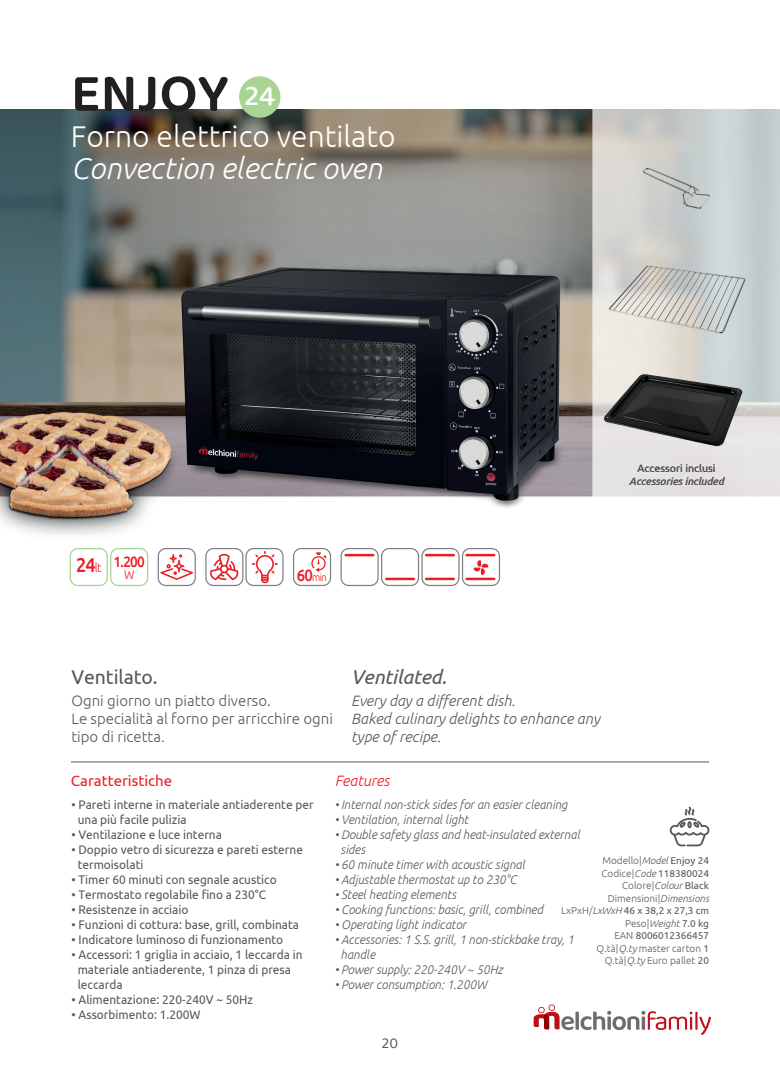
<style>
.page{position:relative;width:780px;height:1088px;background:#fff}
.page>*{position:absolute;margin:0;border:0;box-sizing:border-box;transform-origin:0 0}
.t1{font:600 55px "Baloo Paaji 2";color:#231f20}
.t2{font:300 30px "Ubuntu";color:#fff}
.t3{font:italic 300 30px "Ubuntu";color:#fff}
.t4{font:500 29.12px "Baloo Paaji 2";color:#fff}
.t5{font:italic 20px "Ubuntu";letter-spacing:-.005em;color:#57585a}
.t6{font:20px "Ubuntu";letter-spacing:-.005em;color:#57585a}
.t7{font:500 20px "Ubuntu";color:#eb1c26;scale:.9 1}
.t8{font:300 15px/18px "Ubuntu";color:#57585a}
.t9{font:italic 300 15px/18px "Ubuntu";color:#57585a}
.t10{font:15px "Ubuntu";color:#eb1c26}
.t11{font:italic 300 15px "Ubuntu";color:#eb1c26}
.t12{font:500 15px "Ubuntu";color:#eb1c26;scale:.9 1}
.t13{font:15px "Baloo Paaji 2";color:#57585a}
.t14{font:12.5px/15px "Ubuntu";color:#57585a;scale:.95 1}
.t15{font:italic 300 12.5px/15px "Ubuntu";color:#57585a;scale:.95 1}
.t16{font:300 12.5px "Ubuntu";color:#eb1c26;scale:.9 1}
.t17{font:italic 10.62px "Ubuntu";color:#57585a}
.t18{font:10.62px "Ubuntu";color:#57585a}
.t19{font:300 10.62px "Ubuntu";color:#eb1c26;scale:.9 1}
.t20{font:300 10px/12.5px "Ubuntu";color:#57585a;text-align:right}
.s1{font-weight:300;font-size:12.5px}
.s2{font-weight:500;font-size:16.5px}
.s3{font-style:italic}
.s4{font-weight:400}
</style>
<div class="page">
<img style="left:0;top:110px;width:780px;height:458px">
<hr style="left:71px;top:761px;width:638px;height:1px;background:#57585a">
<div style="left:239px;top:76px;width:41px;height:42px;background:#a8d494;border-radius:50%"></div>
<svg style="left:669px;top:807px;width:40px;height:39px"></svg>
<div style="left:70px;top:548px;width:38px;height:38px;border:1px solid #a8d494;border-radius:8px"></div>
<div style="left:158px;top:548px;width:38px;height:38px;border:1px solid #808285;border-radius:8px"></div>
<div style="left:110px;top:548px;width:38px;height:38px;border:1px solid #a8d494;border-radius:8px"></div>
<div style="left:205px;top:548px;width:38px;height:38px;border:1px solid #808285;border-radius:8px"></div>
<div style="left:245px;top:548px;width:38px;height:38px;border:1px solid #808285;border-radius:8px"></div>
<div style="left:293px;top:548px;width:38px;height:38px;border:1px solid #808285;border-radius:8px"></div>
<div style="left:340px;top:548px;width:38px;height:38px;border:1px solid #808285;border-radius:8px"></div>
<div style="left:381px;top:548px;width:38px;height:38px;border:1px solid #808285;border-radius:8px"></div>
<div style="left:421px;top:548px;width:38px;height:38px;border:1px solid #808285;border-radius:8px"></div>
<svg style="left:210px;top:554px;width:29px;height:26px"></svg>
<svg style="left:160px;top:554px;width:33px;height:26px"></svg>
<svg style="left:252px;top:551px;width:26px;height:32px"></svg>
<svg style="left:310px;top:552px;width:16px;height:20px"></svg>
<hr style="left:344px;top:554px;width:30px;height:2px;background:#eb1c26">
<hr style="left:385px;top:578px;width:30px;height:2px;background:#eb1c26">
<hr style="left:425px;top:554px;width:30px;height:2px;background:#eb1c26">
<hr style="left:425px;top:578px;width:30px;height:2px;background:#eb1c26">
<div style="left:462px;top:548px;width:38px;height:38px;border:1px solid #808285;border-radius:8px"></div>
<svg style="left:473px;top:559px;width:15px;height:16px"></svg>
<hr style="left:465px;top:554px;width:30px;height:2px;background:#eb1c26">
<hr style="left:465px;top:578px;width:30px;height:2px;background:#eb1c26">
<svg style="left:533px;top:1004px;width:178px;height:31px"></svg>
<h1 class="t1" style="left:71px;top:59px;width:159px">ENJOY</h1>
<h2 class="t2" style="left:71px;top:118px;width:326px">Forno elettrico ventilato</h2>
<h2 class="t3" style="left:71px;top:150px;width:313px">Convection electric oven</h2>
<h3 class="t4" style="left:244px;top:78px;width:32px">24</h3>
<h3 class="t7" style="left:76px;top:553px;width:30px">24<span class="s1">lt</span></h3>
<p class="t12" style="left:113px;top:552px;width:37px">1.200</p>
<p class="t16" style="left:124px;top:567px;width:13px">W</p>
<p class="t19" style="left:297px;top:570px;width:35px"><span class="s2">60</span>min</p>
<p class="t18" style="left:637px;top:462px;width:80px">Accessori inclusi</p>
<p class="t17" style="left:629px;top:474px;width:96px">Accessories included</p>
<h3 class="t6" style="left:71px;top:665px;width:88px">Ventilato.</h3>
<p class="t8" style="left:71px;top:692px;width:263px">Ogni giorno un piatto diverso.<br>Le specialità al forno per arricchire ogni tipo di ricetta.</p>
<h3 class="t5" style="left:351px;top:665px;width:97px">Ventilated.</h3>
<p class="t9" style="left:351px;top:692px;width:250px">Every day a different dish.<br>Baked culinary delights to enhance any type of recipe.</p>
<p class="t10" style="left:71px;top:771px;width:103px">Caratteristiche</p>
<p class="t11" style="left:334px;top:771px;width:56px">Features</p>
<p class="t14" style="left:78px;top:797px;width:250px;text-indent:-6px">• Pareti interne in materiale antiaderente per una più facile pulizia</p>
<p class="t14" style="left:71px;top:827px;width:160px">• Ventilazione e luce interna</p>
<p class="t14" style="left:78px;top:842px;width:238px;text-indent:-6px">• Doppio vetro di sicurezza e pareti esterne termoisolati</p>
<p class="t14" style="left:71px;top:872px;width:217px">• Timer 60 minuti con segnale acustico</p>
<p class="t14" style="left:71px;top:887px;width:206px">• Termostato regolabile fino a 230°C</p>
<p class="t14" style="left:71px;top:902px;width:125px">• Resistenze in acciaio</p>
<p class="t14" style="left:71px;top:917px;width:241px">• Funzioni di cottura: base, grill, combinata</p>
<p class="t14" style="left:71px;top:932px;width:224px">• Indicatore luminoso di funzionamento</p>
<p class="t14" style="left:78px;top:947px;width:238px;text-indent:-6px">• Accessori: 1 griglia in acciaio, 1 leccarda in materiale antiaderente, 1 pinza di presa leccarda</p>
<p class="t14" style="left:71px;top:992px;width:193px">• Alimentazione: 220-240V ~ 50Hz</p>
<p class="t14" style="left:71px;top:1007px;width:137px">• Assorbimento: 1.200W</p>
<p class="t15" style="left:334px;top:797px;width:247px">• Internal non-stick sides for an easier cleaning</p>
<p class="t15" style="left:334px;top:812px;width:142px">• Ventilation, internal light</p>
<p class="t15" style="left:340px;top:827px;width:253px;text-indent:-6px">• Double safety glass and heat-insulated external sides</p>
<p class="t15" style="left:334px;top:857px;width:202px">• 60 minute timer with acoustic signal</p>
<p class="t15" style="left:334px;top:872px;width:193px">• Adjustable thermostat up to 230°C</p>
<p class="t15" style="left:334px;top:887px;width:130px">• Steel heating elements</p>
<p class="t15" style="left:334px;top:902px;width:221px">• Cooking functions: basic, grill, combined</p>
<p class="t15" style="left:334px;top:917px;width:140px">• Operating light indicator</p>
<p class="t15" style="left:340px;top:932px;width:247px;text-indent:-6px">• Accessories: 1 S.S. grill, 1 non-stickbake tray, 1 handle</p>
<p class="t15" style="left:334px;top:962px;width:178px">• Power supply: 220-240V ~ 50Hz</p>
<p class="t15" style="left:334px;top:977px;width:162px">• Power consumption: 1.200W</p>
<p class="t20" style="left:561px;top:854px;width:149px">Modello|<span class="s3">Model</span> <span class="s4">Enjoy 24<br></span>Codice|<span class="s3">Code</span> <span class="s4">118380024<br></span>Colore|<span class="s3">Colour</span> <span class="s4">Black<br></span>Dimensioni|<span class="s3">Dimensions<br></span>LxPxH/<span class="s3">LxWxH</span> <span class="s4">46 x 38,2 x 27,3 cm<br></span>Peso|<span class="s3">Weight</span> <span class="s4">7.0 kg<br></span>EAN <span class="s4">8006012366457<br></span>Q.tà|<span class="s3">Q.ty</span> master carton <span class="s4">1<br></span>Q.tà|<span class="s3">Q.ty</span> Euro pallet <span class="s4">20</span></p>
<p class="t13" style="left:382px;top:1034px;width:18px">20</p>
</div>
